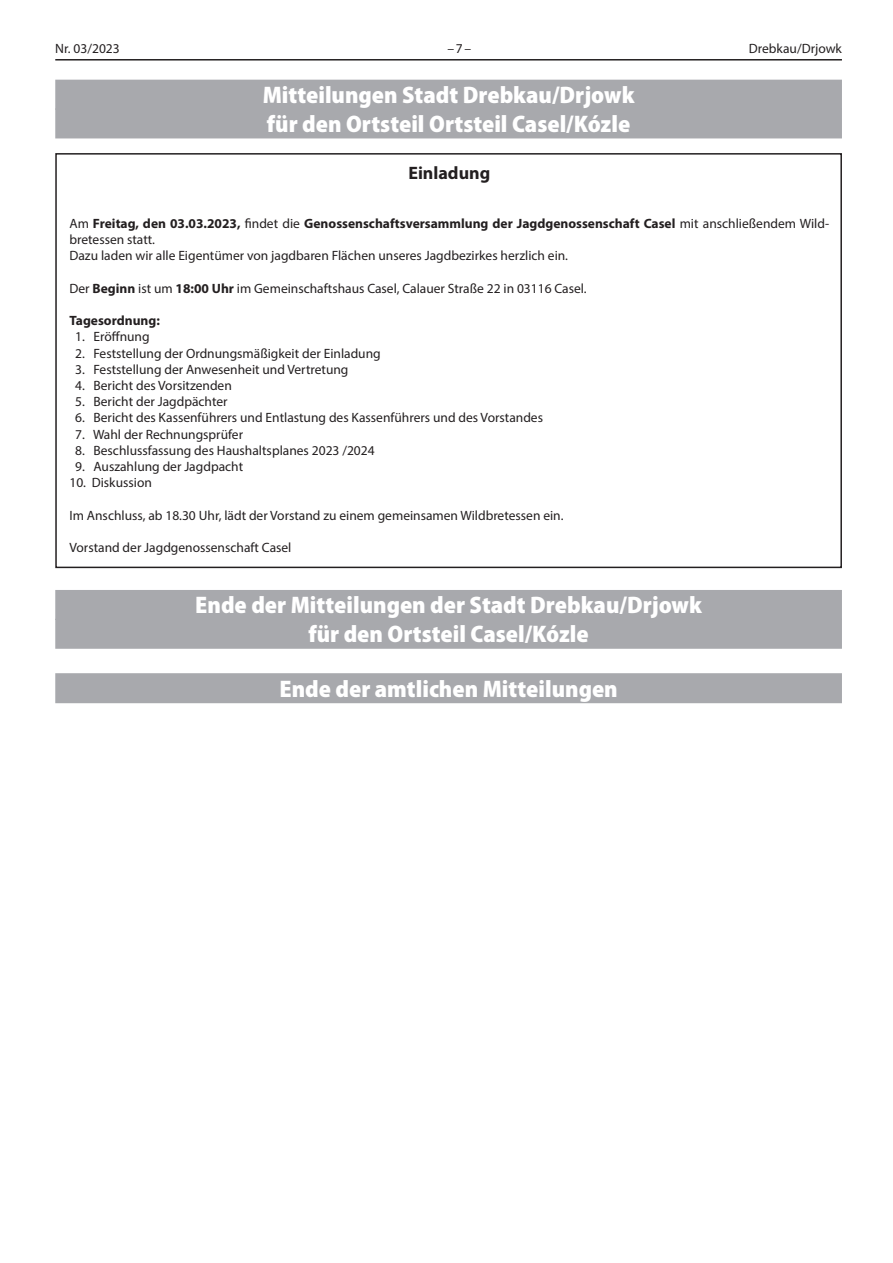
<style>
.page{position:relative;width:893px;height:1263px;background:#fff}
.page>*{position:absolute;margin:0;border:0;box-sizing:border-box;transform-origin:0 0}
.ÜS_amtlich{font:900 semi-condensed 24px "Myriad Pro";color:#fff}
.t1{font:700 18px "Myriad Pro";color:#231f20}
.t2{font:13.5px "Myriad Pro";color:#231f20}
.t3{font:700 13.5px/16.2px "Myriad Pro";color:#231f20}
.s1{font-weight:400}
.s2{font-weight:700}
</style>
<div class="page">
<hr style="left:55px;top:59px;width:787px;height:2px;background:#231f20">
<div style="left:55px;top:80px;width:787px;height:30px;background:#a8a9ad"></div>
<div style="left:55px;top:108px;width:787px;height:30px;background:#a8a9ad"></div>
<div style="left:55px;top:153px;width:787px;height:415px;border:2px solid #231f20"></div>
<div style="left:55px;top:590px;width:787px;height:30px;background:#a8a9ad"></div>
<div style="left:55px;top:619px;width:787px;height:30px;background:#a8a9ad"></div>
<div style="left:55px;top:673px;width:787px;height:30px;background:#a8a9ad"></div>
<p class="t2" style="left:55px;top:40px;width:66px">Nr. 03/2023</p>
<p class="t2" style="left:447px;top:40px;width:25px">–7–</p>
<p class="t2" style="left:749px;top:40px;width:95px">Drebkau/Drjowk</p>
<p class="ÜS_amtlich" style="left:263px;top:81px;width:373px">Mitteilungen Stadt Drebkau/Drjowk</p>
<p class="ÜS_amtlich" style="left:267px;top:110px;width:365px">für den Ortsteil Ortsteil Casel/Kózle</p>
<p class="t1" style="left:408px;top:162px;width:83px">Einladung</p>
<p class="t3" style="left:69px;top:215px;width:761px"><span class="s1">Am</span> Freitag, den 03.03.2023, <span class="s1">findet die</span> Genossenschaftsversammlung der Jagdgenossenschaft Casel <span class="s1">mit anschließendem Wild&shy;bretessen statt.</span></p>
<p class="t2" style="left:69px;top:247px;width:500px">Dazu laden wir alle Eigentümer von jagdbaren Flächen unseres Jagdbezirkes herzlich ein.</p>
<p class="t2" style="left:69px;top:280px;width:519px">Der <span class="s2">Beginn</span> ist um <span class="s2">18:00 Uhr</span> im Gemeinschaftshaus Casel, Calauer Straße 22 in 03116 Casel.</p>
<p class="t3" style="left:69px;top:312px;width:92px">Tagesordnung:</p>
<p class="t2" style="left:75px;top:328px;width:76px">1. Eröffnung</p>
<p class="t2" style="left:75px;top:345px;width:307px">2. Feststellung der Ordnungsmäßigkeit der Einladung</p>
<p class="t2" style="left:75px;top:361px;width:275px">3. Feststellung der Anwesenheit und Vertretung</p>
<p class="t2" style="left:75px;top:377px;width:158px">4. Bericht des Vorsitzenden</p>
<p class="t2" style="left:75px;top:393px;width:154px">5. Bericht der Jagdpächter</p>
<p class="t2" style="left:75px;top:409px;width:469px">6. Bericht des Kassenführers und Entlastung des Kassenführers und des Vorstandes</p>
<p class="t2" style="left:75px;top:426px;width:169px">7. Wahl der Rechnungsprüfer</p>
<p class="t2" style="left:75px;top:442px;width:301px">8. Beschlussfassung des Haushaltsplanes 2023 /2024</p>
<p class="t2" style="left:75px;top:458px;width:169px">9. Auszahlung der Jagdpacht</p>
<p class="t2" style="left:69px;top:474px;width:84px">10. Diskussion</p>
<p class="t2" style="left:69px;top:507px;width:496px">Im Anschluss, ab 18.30 Uhr, lädt der Vorstand zu einem gemeinsamen Wildbretessen ein.</p>
<p class="t2" style="left:69px;top:539px;width:224px">Vorstand der Jagdgenossenschaft Casel</p>
<p class="ÜS_amtlich" style="left:195px;top:592px;width:508px">Ende der Mitteilungen der Stadt Drebkau/Drjowk</p>
<p class="ÜS_amtlich" style="left:308px;top:620px;width:282px">für den Ortsteil Casel/Kózle</p>
<p class="ÜS_amtlich" style="left:279px;top:675px;width:340px">Ende der amtlichen Mitteilungen</p>
</div>
